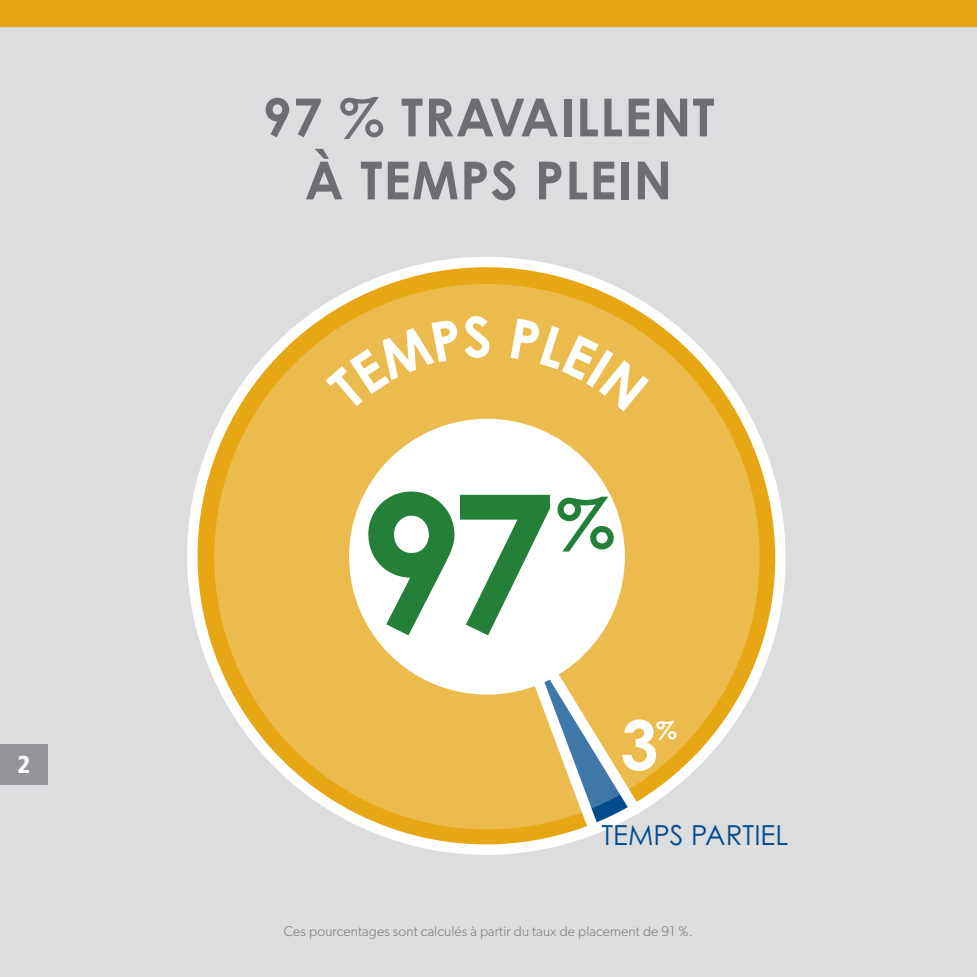
<style>
.page{position:relative;width:977px;height:977px;background:#fff}
.page>*{position:absolute;margin:0;border:0;box-sizing:border-box;transform-origin:0 0}
.t1{font:700 190.92px "Century Gothic Std";color:#247f39}
.t2{font:700 68.6px "Century Gothic Std";color:#247f39}
.t3{font:700 68.25px "Century Gothic Std";color:#fff}
.t4{font:700 52.5px/63px "Century Gothic Std";letter-spacing:.02em;color:#6d6e71;text-align:center}
.t5{font:27.47px "Century Gothic Std";color:#004b8d}
.t6{font:900 condensed 24.5px "Frutiger LT Std";color:#fff}
.t7{font:700 24.32px "Century Gothic Std";color:#fff}
.t8{font:300 14px "Gibson";letter-spacing:.01em;color:#77787b}
</style>
<div class="page">
<div style="left:0;top:0;width:976px;height:976px;background:#dcddde"></div>
<div style="left:0;top:744px;width:48px;height:40px;background:#939598"></div>
<div style="left:0;top:0;width:976px;height:27px;background:#e7a614"></div>
<svg style="left:187px;top:257px;width:599px;height:597px"></svg>
<div style="left:214px;top:284px;width:545px;height:545px;background:#ecbb4e;border-radius:50%"></div>
<div style="left:349px;top:419px;width:276px;height:275px;background:#fff;border-radius:50%"></div>
<svg style="left:325px;top:315px;width:35px;height:22px"></svg>
<svg style="left:619px;top:318px;width:30px;height:19px"></svg>
<h3 class="t6" style="left:18px;top:749px;width:14px">2</h3>
<h3 class="t4" style="left:262px;top:85px;width:453px">97 % TRAVAILLENT<br>À TEMPS PLEIN</h3>
<h1 class="t1" style="left:357px;top:443px;width:200px">97</h1>
<h2 class="t2" style="left:556px;top:480px;width:61px">%</h2>
<h3 class="t3" style="left:620px;top:702px;width:40px">3</h3>
<h3 class="t7" style="left:656px;top:714px;width:22px">%</h3>
<h3 class="t5" style="left:601px;top:818px;width:188px">TEMPS PARTIEL</h3>
<p class="t8" style="left:284px;top:922px;width:410px">Ces pourcentages sont calculés à partir du taux de placement de 91 %.</p>
</div>
